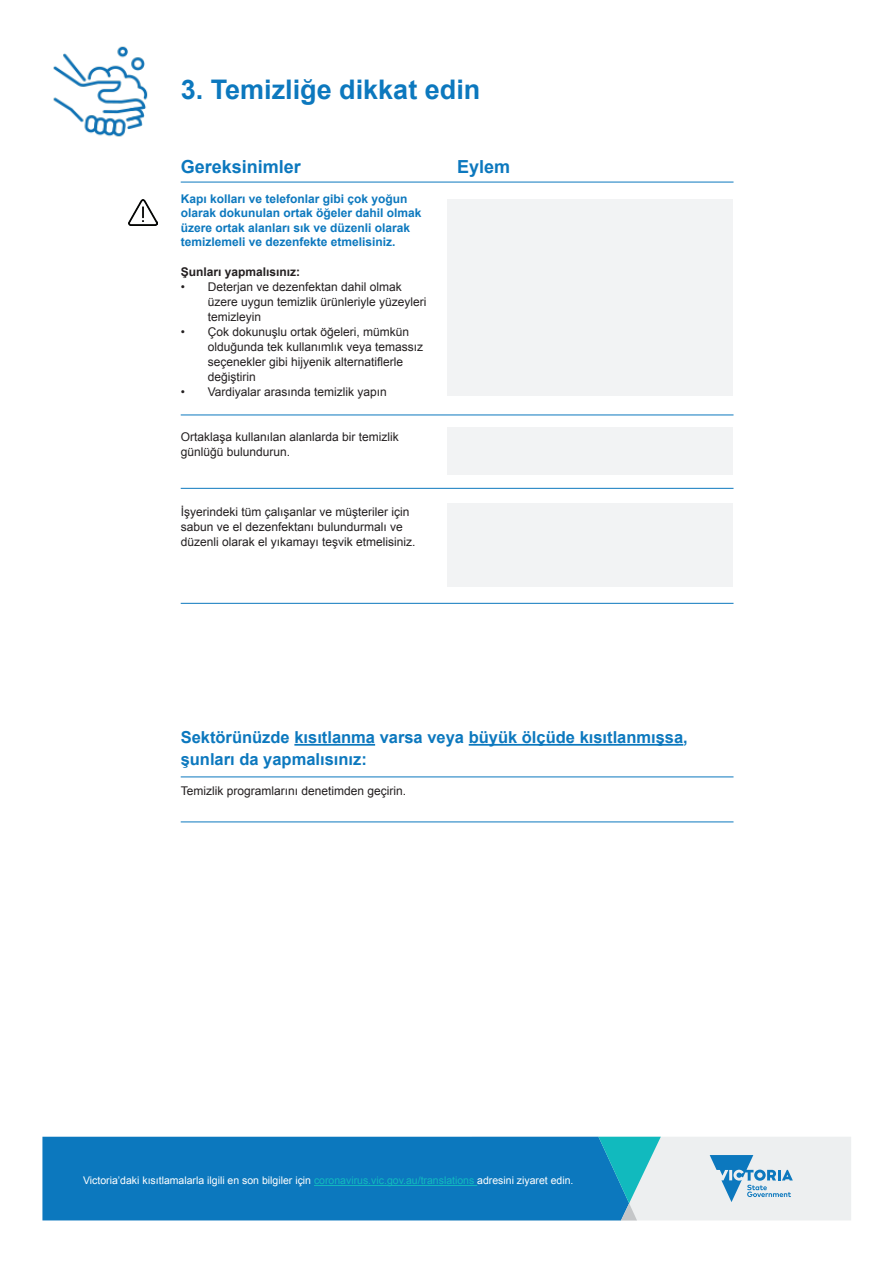
<style>
.page{position:relative;width:893px;height:1263px;background:#fff}
.page>*{position:absolute;margin:0;border:0;box-sizing:border-box;transform-origin:0 0}
.t1{font:700 27px "Arial";color:#0c78be}
.t2{font:700 18px "Arial";color:#0c78be}
.t3{font:700 16.5px/21.6px "Arial";color:#0c78be}
.t4{font:12px/15px "Arial";color:#231f20}
.t5{font:700 12px/14.4px "Arial";color:#0c78be}
.t6{font:700 12px "Arial";color:#231f20}
.t7{font:10.5px "Arial";color:#fff}
.s1{color:#11babe}
</style>
<div class="page">
<div style="left:42px;top:1137px;width:399px;height:83px;background:#0c78be"></div>
<svg style="left:441px;top:1137px;width:410px;height:83px;background:#76b4d5"></svg>
<hr style="left:314px;top:1185px;width:163px;height:1px;background:#11babe">
<hr style="left:294px;top:744px;width:81px;height:2px;background:#0c78be">
<hr style="left:469px;top:744px;width:214px;height:2px;background:#0c78be">
<hr style="left:181px;top:182px;width:552px;height:1px;background:#0c78be">
<hr style="left:181px;top:415px;width:552px;height:1px;background:#0c78be">
<hr style="left:181px;top:488px;width:552px;height:1px;background:#0c78be">
<hr style="left:181px;top:603px;width:552px;height:1px;background:#0c78be">
<hr style="left:181px;top:777px;width:552px;height:1px;background:#0c78be">
<img style="left:129px;top:199px;width:28px;height:26px">
<div style="left:448px;top:200px;width:285px;height:196px;background:#f2f3f4"></div>
<div style="left:448px;top:427px;width:285px;height:48px;background:#f2f3f4"></div>
<div style="left:448px;top:503px;width:285px;height:84px;background:#f2f3f4"></div>
<img style="left:53px;top:46px;width:95px;height:91px">
<hr style="left:181px;top:822px;width:552px;height:1px;background:#0c78be">
<h1 class="t1" style="left:181px;top:71px;width:301px">3. Temizliğe dikkat edin</h1>
<h2 class="t2" style="left:181px;top:155px;width:122px">Gereksinimler</h2>
<p class="t5" style="left:181px;top:192px;width:242px">Kapı kolları ve telefonlar gibi çok yoğun olarak dokunulan ortak öğeler dahil olmak üzere ortak alanları sık ve düzenli olarak temizlemeli ve dezenfekte etmelisiniz.</p>
<p class="t6" style="left:181px;top:264px;width:121px">Şunları yapmalısınız:</p>
<p class="t4" style="left:208px;top:279px;width:220px;text-indent:-27px">• Deterjan ve dezenfektan dahil olmak üzere uygun temizlik ürünleriyle yüzeyleri temizleyin</p>
<p class="t4" style="left:208px;top:324px;width:217px;text-indent:-27px">• Çok dokunuşlu ortak öğeleri, mümkün olduğunda tek kullanımlık veya temassız seçenekler gibi hijyenik alternatiflerle değiştirin</p>
<p class="t4" style="left:181px;top:384px;width:208px">• Vardiyalar arasında temizlik yapın</p>
<p class="t4" style="left:181px;top:429px;width:220px">Ortaklaşa kullanılan alanlarda bir temizlik günlüğü bulundurun.</p>
<p class="t4" style="left:181px;top:504px;width:236px">İşyerindeki tüm çalışanlar ve müşteriler için sabun ve el dezenfektanı bulundurmalı ve düzenli olarak el yıkamayı teşvik etmelisiniz.</p>
<h2 class="t2" style="left:457px;top:155px;width:55px">Eylem</h2>
<h3 class="t3" style="left:181px;top:727px;width:509px">Sektörünüzde kısıtlanma varsa veya büyük ölçüde kısıtlanmışsa, şunları da yapmalısınız:</h3>
<p class="t4" style="left:181px;top:783px;width:227px">Temizlik programlarını denetimden geçirin.</p>
<p class="t7" style="left:83px;top:1174px;width:492px">Victoria’daki kısıtlamalarla ilgili en son bilgiler için <span class="s1">coronavirus.vic.gov.au/translations</span> adresini ziyaret edin.</p>
</div>
